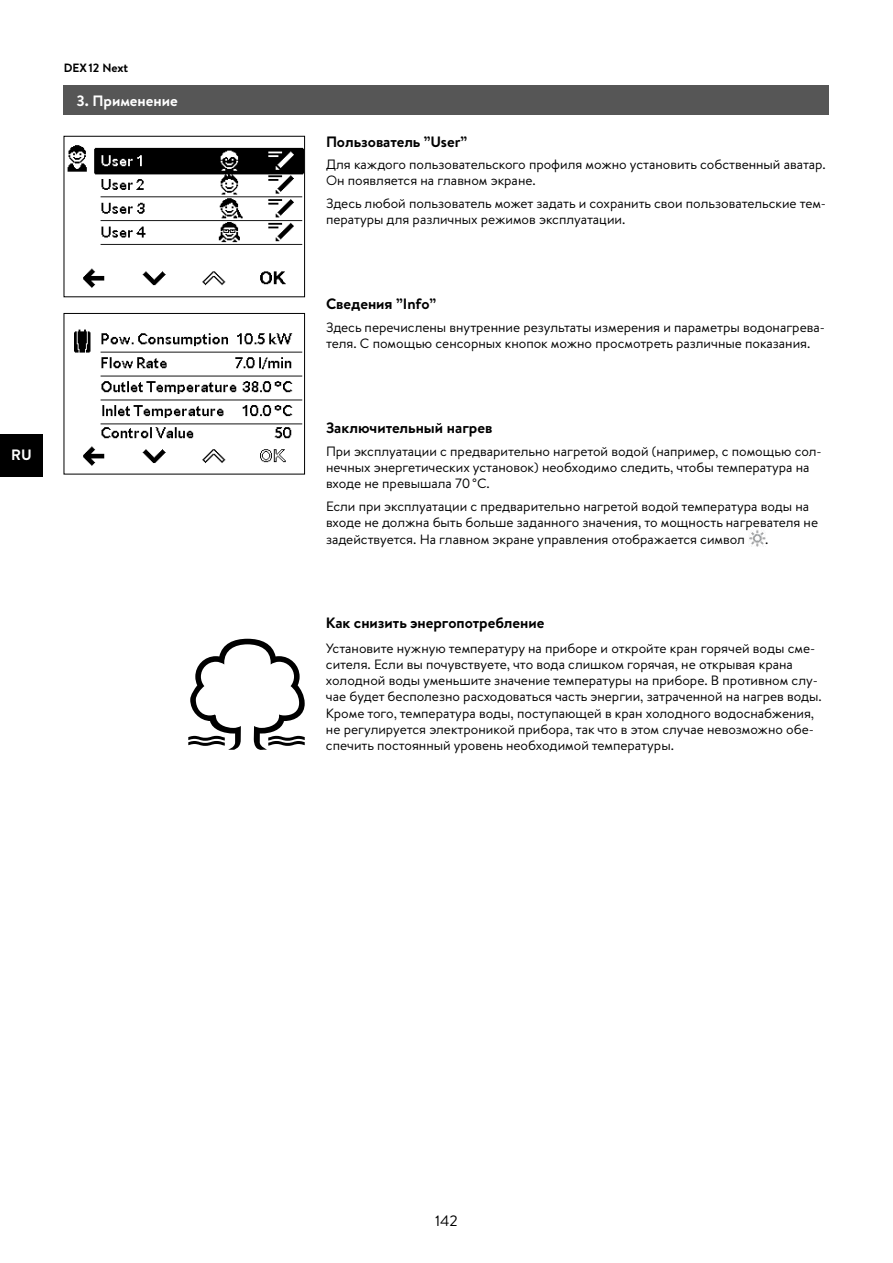
<style>
.page{position:relative;width:893px;height:1263px;background:#fff}
.page>*{position:absolute;margin:0;border:0;box-sizing:border-box;transform-origin:0 0}
.t1{font:700 15px "Brandon Text";color:#000}
.t2{font:700 15px "Brandon Text";color:#fff}
.t3{font:15px "Brandon Text";color:#000}
.t4{font:13.5px/16.2px "Brandon Text";color:#000}
.t5{font:700 12px "Brandon Text";color:#000}
</style>
<div class="page">
<div style="left:0;top:434px;width:43px;height:42px;background:#000"></div>
<div style="left:64px;top:85px;width:765px;height:30px;background:#565656"></div>
<img style="left:67px;top:145px;width:236px;height:143px">
<div style="left:64px;top:136px;width:241px;height:161px;border:1px solid #000"></div>
<img style="left:74px;top:329px;width:229px;height:137px">
<div style="left:64px;top:313px;width:241px;height:161px;border:1px solid #000"></div>
<img style="left:749px;top:530px;width:16px;height:17px">
<svg style="left:188px;top:639px;width:117px;height:111px"></svg>
<p class="t5" style="left:64px;top:60px;width:66px">DEX12 Next</p>
<p class="t2" style="left:77px;top:90px;width:103px">3. Применение</p>
<p class="t2" style="left:11px;top:445px;width:22px">RU</p>
<p class="t1" style="left:326px;top:131px;width:143px">Пользователь ”User”</p>
<p class="t4" style="left:326px;top:156px;width:501px">Для каждого пользовательского профиля можно установить собственный аватар.<br>Он появляется на главном экране.</p>
<p class="t4" style="left:326px;top:195px;width:502px">Здесь любой пользователь может задать и сохранить свои пользовательские тем&shy;пературы для различных режимов эксплуатации.</p>
<p class="t1" style="left:326px;top:294px;width:112px">Сведения ”Info”</p>
<p class="t4" style="left:326px;top:319px;width:500px">Здесь перечислены внутренние результаты измерения и параметры водонагрева&shy;теля. С помощью сенсорных кнопок можно просмотреть различные показания.</p>
<p class="t1" style="left:326px;top:418px;width:168px">Заключительный нагрев</p>
<p class="t4" style="left:326px;top:443px;width:497px">При эксплуатации с предварительно нагретой водой (например, с помощью сол&shy;нечных энергетических установок) необходимо следить, чтобы температура на входе не превышала 70°C.</p>
<p class="t4" style="left:326px;top:498px;width:493px">Если при эксплуатации с предварительно нагретой водой температура воды на входе не должна быть больше заданного значения, то мощность нагревателя не задействуется. На главном экране управления отображается символ</p>
<p class="t4" style="left:765px;top:531px;width:5px">.</p>
<p class="t1" style="left:326px;top:612px;width:220px">Как снизить энергопотребление</p>
<p class="t4" style="left:326px;top:640px;width:497px">Установите нужную температуру на приборе и откройте кран горячей воды сме&shy;сителя. Если вы почувствуете, что вода слишком горячая, не открывая крана холодной воды уменьшите значение температуры на приборе. В противном слу&shy;чае будет бесполезно расходоваться часть энергии, затраченной на нагрев воды.<br>Кроме того, температура воды, поступающей в кран холодного водоснабжения, не регулируется электроникой прибора, так что в этом случае невозможно обе&shy;спечить постоянный уровень необходимой температуры.</p>
<p class="t3" style="left:435px;top:1210px;width:24px">142</p>
</div>
